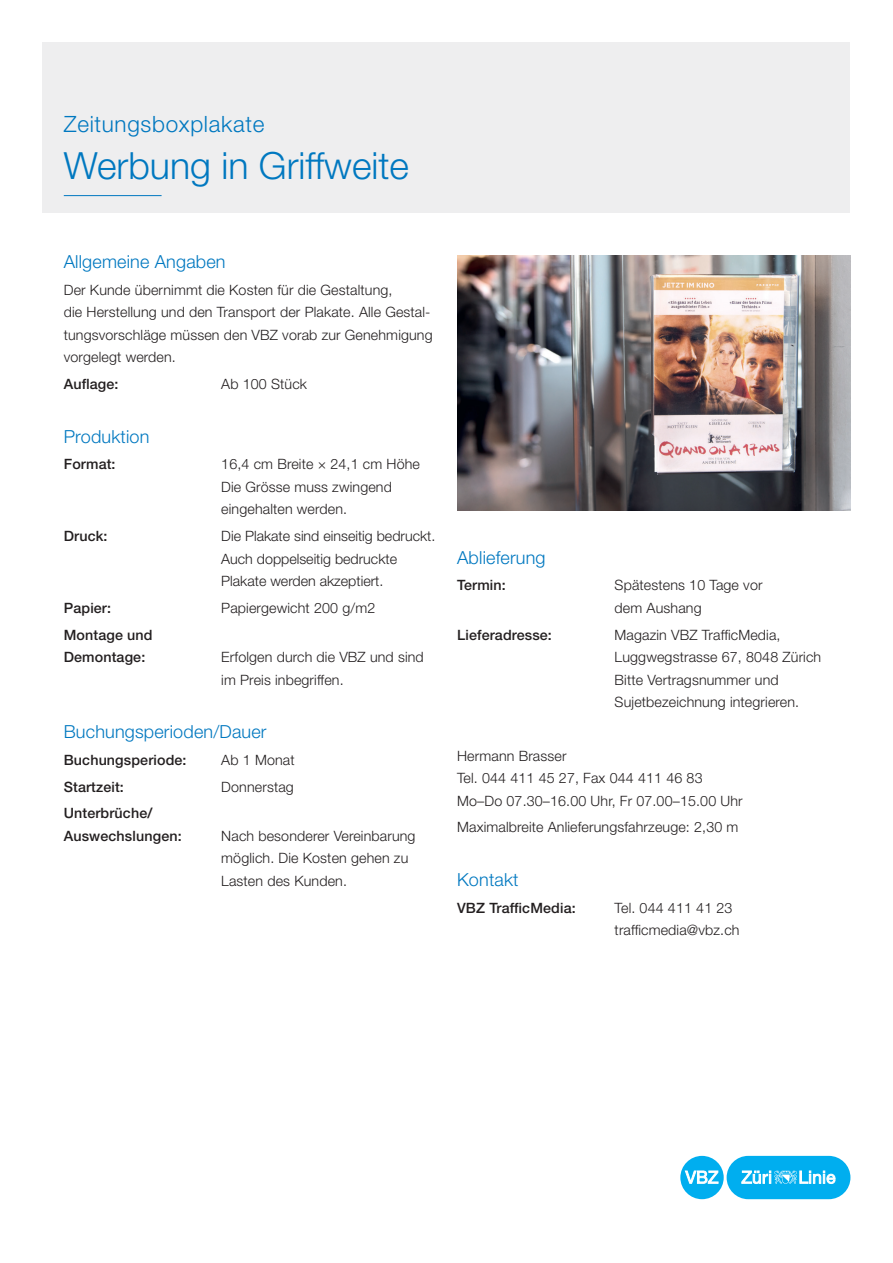
<style>
.page{position:relative;width:893px;height:1263px;background:#fff}
.page>*{position:absolute;margin:0;border:0;box-sizing:border-box;transform-origin:0 0}
.t1{font:300 37.5px "Helvetica Neue LT Std";color:#0078c0}
.t2{font:300 22.5px "Helvetica Neue LT Std";letter-spacing:.03em;color:#0078c0}
.t3{font:300 18px "Helvetica Neue LT Std";letter-spacing:.01em;color:#0078c0}
.t4{font:300 14.25px/22.5px "Helvetica Neue LT Std";letter-spacing:.01em;color:#231f20}
.t5{font:500 14.25px/22.5px "Helvetica Neue LT Std";letter-spacing:.01em;color:#231f20}
</style>
<div class="page">
<div style="left:43px;top:43px;width:807px;height:170px;background:#eeeeef"></div>
<hr style="left:64px;top:195px;width:98px;height:1px;background:#0078c0">
<div style="left:727px;top:1156px;width:123px;height:43px;background:#00aeef;border-radius:22px"></div>
<div style="left:680px;top:1156px;width:44px;height:43px;background:#00aeef;border-radius:50%"></div>
<svg style="left:685px;top:1170px;width:33px;height:14px"></svg>
<svg style="left:741px;top:1170px;width:94px;height:14px"></svg>
<img style="left:457px;top:255px;width:393px;height:255px">
<h2 class="t2" style="left:64px;top:110px;width:202px">Zeitungsboxplakate</h2>
<h1 class="t1" style="left:64px;top:142px;width:347px">Werbung in Griffweite</h1>
<p class="t3" style="left:64px;top:251px;width:163px">Allgemeine Angaben</p>
<p class="t4" style="left:64px;top:278px;width:370px">Der Kunde übernimmt die Kosten für die Gestaltung,<br>die Herstellung und den Transport der Plakate. Alle Gestal&shy;tungsvorschläge müssen den VBZ vorab zur Genehmigung vorgelegt werden.</p>
<p class="t5" style="left:64px;top:373px;width:56px">Auflage:</p>
<p class="t4" style="left:221px;top:372px;width:87px">Ab 100 Stück</p>
<p class="t3" style="left:64px;top:425px;width:87px">Produktion</p>
<p class="t5" style="left:64px;top:453px;width:53px">Format:</p>
<p class="t4" style="left:221px;top:453px;width:200px">16,4 cm Breite × 24,1 cm Höhe<br>Die Grösse muss zwingend eingehalten werden.</p>
<p class="t5" style="left:64px;top:525px;width:45px">Druck:</p>
<p class="t4" style="left:221px;top:524px;width:216px">Die Plakate sind einseitig bedruckt.<br>Auch doppelseitig bedruckte<br>Plakate werden akzeptiert.</p>
<p class="t5" style="left:64px;top:596px;width:49px">Papier:</p>
<p class="t4" style="left:221px;top:596px;width:155px">Papiergewicht 200 g/m2</p>
<p class="t5" style="left:64px;top:623px;width:90px">Montage und<br>Demontage:</p>
<p class="t4" style="left:221px;top:645px;width:204px">Erfolgen durch die VBZ und sind im Preis inbegriffen.</p>
<p class="t3" style="left:64px;top:721px;width:204px">Buchungsperioden/Dauer</p>
<p class="t5" style="left:64px;top:748px;width:124px">Buchungsperiode:</p>
<p class="t4" style="left:221px;top:748px;width:75px">Ab 1 Monat</p>
<p class="t5" style="left:64px;top:775px;width:62px">Startzeit:</p>
<p class="t4" style="left:221px;top:775px;width:74px">Donnerstag</p>
<p class="t5" style="left:64px;top:802px;width:119px">Unterbrüche/<br>Auswechslungen:</p>
<p class="t4" style="left:221px;top:824px;width:196px">Nach besonderer Vereinbarung möglich. Die Kosten gehen zu<br>Lasten des Kunden.</p>
<p class="t3" style="left:457px;top:546px;width:90px">Ablieferung</p>
<p class="t5" style="left:457px;top:574px;width:50px">Termin:</p>
<p class="t4" style="left:615px;top:574px;width:149px">Spätestens 10 Tage vor dem Aushang</p>
<p class="t5" style="left:457px;top:623px;width:96px">Lieferadresse:</p>
<p class="t4" style="left:615px;top:623px;width:208px">Magazin VBZ TrafficMedia,<br>Luggwegstrasse 67, 8048 Zürich<br>Bitte Vertragsnummer und<br>Sujetbezeichnung integrieren.</p>
<p class="t4" style="left:457px;top:744px;width:287px">Hermann Brasser<br>Tel. 044 411 45 27, Fax 044 411 46 83<br>Mo–Do 07.30–16.00 Uhr, Fr 07.00–15.00 Uhr</p>
<p class="t4" style="left:457px;top:816px;width:283px">Maximalbreite Anlieferungsfahrzeuge: 2,30 m</p>
<p class="t3" style="left:457px;top:868px;width:63px">Kontakt</p>
<p class="t5" style="left:457px;top:896px;width:120px">VBZ TrafficMedia:</p>
<p class="t4" style="left:615px;top:896px;width:126px">Tel. 044 411 41 23 trafficmedia@vbz.ch</p>
</div>
